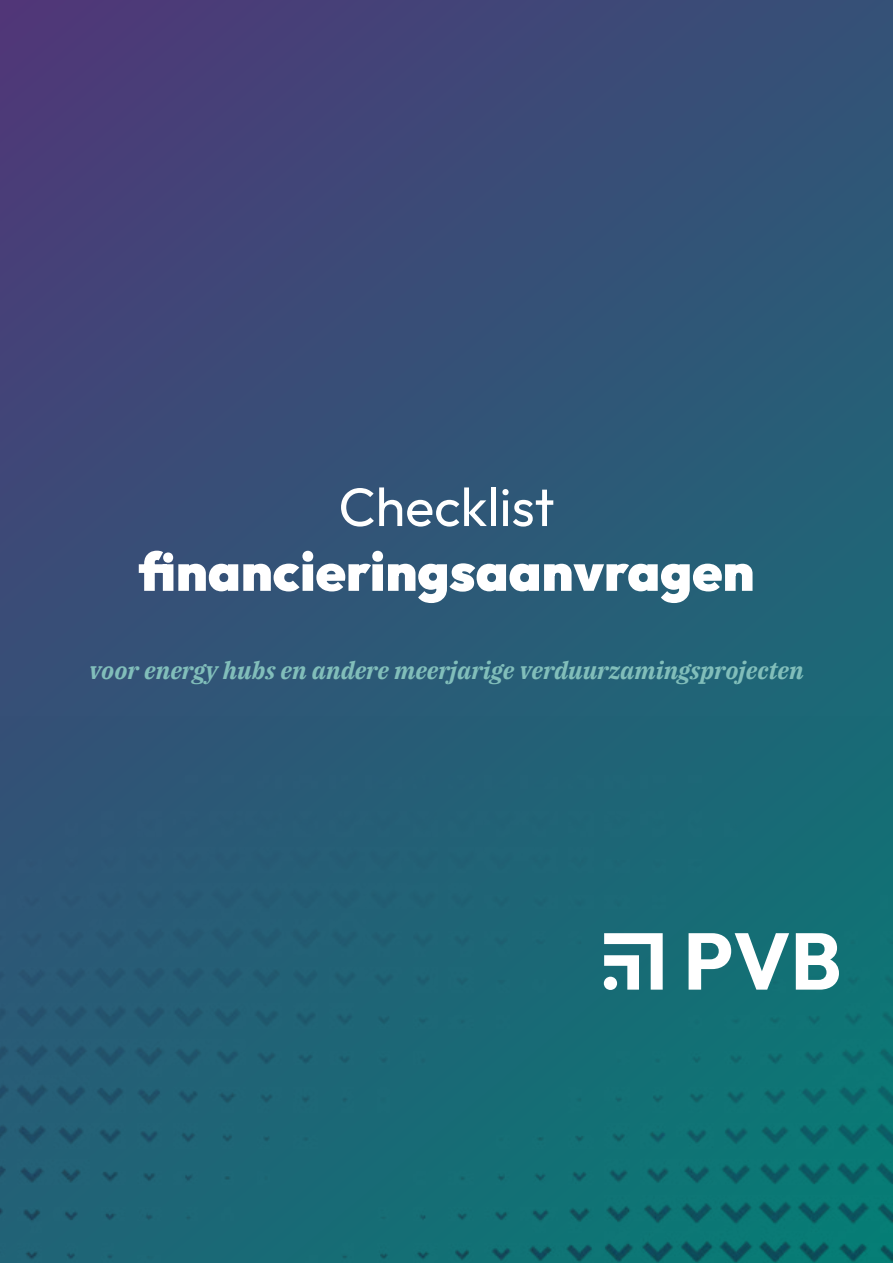
<style>
.page{position:relative;width:893px;height:1263px;background:#fff}
.page>*{position:absolute;margin:0;border:0;box-sizing:border-box;transform-origin:0 0}
.t1{font:900 54px "Outfit";color:#fff}
.t2{font:54px "Outfit";color:#fff}
.t3{font:italic 700 24px "IBM Plex Serif";color:#81beba}
</style>
<div class="page">
<div style="left:0;top:0;width:893px;height:1263px;background:linear-gradient(to right,#444378,#275e77)"></div>
<img style="left:0;top:717px;width:893px;height:546px">
<svg style="left:689px;top:933px;width:150px;height:57px"></svg>
<svg style="left:604px;top:933px;width:59px;height:57px"></svg>
<h1 class="t2" style="left:338px;top:476px;width:218px">Checklist</h1>
<h1 class="t1" style="left:138px;top:541px;width:617px">financieringsaanvragen</h1>
<p class="t3" style="left:89px;top:651px;width:716px">voor energy hubs en andere meerjarige verduurzamingsprojecten</p>
</div>
